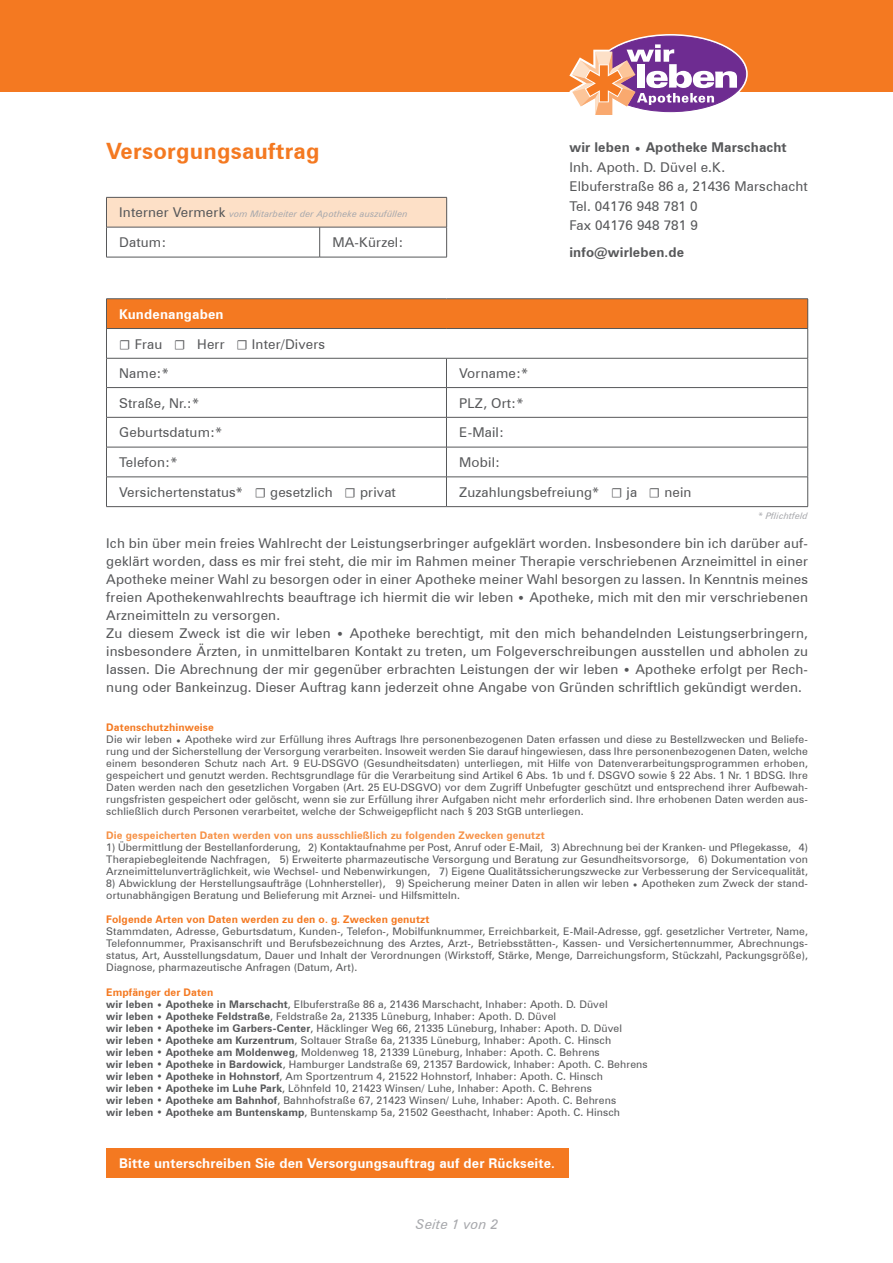
<style>
.page{position:relative;width:893px;height:1263px;background:#fff}
.page>*{position:absolute;margin:0;border:0;box-sizing:border-box;transform-origin:0 0}
.t1{font:700 22.5px "Zurich BT";letter-spacing:.01em;color:#f47921}
.t2{font:13.5px/18px "Zurich BT";letter-spacing:.01em;color:#57585a}
.t3{font:700 13.5px "Zurich BT";letter-spacing:.01em;color:#fff}
.t4{font:700 13.5px "Zurich BT";letter-spacing:.01em;color:#57585a}
.t5{font:italic 13.5px "Zurich BT";letter-spacing:.01em;color:#a8a9ad}
.t6{font:10.5px/12px "Zurich BT";letter-spacing:.01em;color:#57585a}
.t7{font:700 10.5px "Zurich BT";letter-spacing:.01em;color:#f69146}
.t8{font:700 10.5px "Zurich BT";letter-spacing:.01em;color:#f47921}
.t9{font:italic 9px "Zurich BT";letter-spacing:.01em;color:#a8a9ad}
.s1{font-style:normal;font-size:13.5px;color:#57585a}
.s2{font-family:"Minion Pro"}
.s3{font-weight:700}
.s4{font-weight:700;color:#f47921}
</style>
<div class="page">
<div style="left:0;top:0;width:893px;height:91px;background:#f47921"></div>
<svg style="left:569px;top:34px;width:179px;height:81px"></svg>
<div style="left:106px;top:197px;width:341px;height:30px;background:#fde0c7"></div>
<hr style="left:106px;top:227px;width:341px;height:1px;background:#57585a">
<hr style="left:106px;top:197px;width:341px;height:1px;background:#57585a">
<svg style="left:106px;top:198px;width:1px;height:29px"></svg>
<svg style="left:446px;top:198px;width:1px;height:29px"></svg>
<hr style="left:106px;top:257px;width:214px;height:1px;background:#57585a">
<hr style="left:320px;top:257px;width:127px;height:1px;background:#57585a">
<hr style="left:106px;top:227px;width:1px;height:30px;background:#57585a">
<hr style="left:319px;top:227px;width:1px;height:30px;background:#57585a">
<hr style="left:446px;top:227px;width:1px;height:30px;background:#57585a">
<div style="left:106px;top:1148px;width:463px;height:29px;background:#f47921"></div>
<div style="left:106px;top:299px;width:702px;height:29px;background:#f47921"></div>
<hr style="left:106px;top:298px;width:340px;height:1px;background:#57585a">
<hr style="left:446px;top:298px;width:362px;height:1px;background:#57585a">
<hr style="left:106px;top:328px;width:340px;height:1px;background:#57585a">
<hr style="left:446px;top:328px;width:362px;height:1px;background:#57585a">
<hr style="left:106px;top:358px;width:340px;height:1px;background:#57585a">
<hr style="left:446px;top:358px;width:362px;height:1px;background:#57585a">
<hr style="left:106px;top:387px;width:340px;height:1px;background:#57585a">
<svg style="left:106px;top:299px;width:1px;height:118px"></svg>
<hr style="left:446px;top:387px;width:362px;height:1px;background:#57585a">
<svg style="left:446px;top:358px;width:1px;height:59px"></svg>
<svg style="left:807px;top:299px;width:1px;height:118px"></svg>
<hr style="left:106px;top:417px;width:340px;height:1px;background:#57585a">
<hr style="left:106px;top:417px;width:1px;height:30px;background:#57585a">
<hr style="left:446px;top:417px;width:362px;height:1px;background:#57585a">
<hr style="left:446px;top:417px;width:1px;height:30px;background:#57585a">
<hr style="left:807px;top:417px;width:1px;height:30px;background:#57585a">
<hr style="left:106px;top:447px;width:340px;height:1px;background:#57585a">
<hr style="left:106px;top:447px;width:1px;height:30px;background:#57585a">
<hr style="left:446px;top:447px;width:362px;height:1px;background:#57585a">
<hr style="left:446px;top:447px;width:1px;height:30px;background:#57585a">
<hr style="left:807px;top:447px;width:1px;height:30px;background:#57585a">
<hr style="left:106px;top:477px;width:340px;height:1px;background:#57585a">
<svg style="left:106px;top:478px;width:1px;height:28px"></svg>
<hr style="left:446px;top:477px;width:362px;height:1px;background:#57585a">
<svg style="left:446px;top:478px;width:1px;height:28px"></svg>
<svg style="left:807px;top:477px;width:1px;height:29px"></svg>
<hr style="left:106px;top:506px;width:340px;height:1px;background:#57585a">
<hr style="left:446px;top:506px;width:362px;height:1px;background:#57585a">
<h1 class="t1" style="left:106px;top:137px;width:215px">Versorgungsauftrag</h1>
<p class="t4" style="left:569px;top:139px;width:219px">wir leben • Apotheke Marschacht</p>
<p class="t2" style="left:569px;top:157px;width:240px;line-height:19.5px">Inh. Apoth. D. Düvel e.K.<br>Elbuferstraße 86 a, 21436 Marschacht<br>Tel. 04176 948 781 0<br>Fax 04176 948 781 9</p>
<p class="t4" style="left:569px;top:244px;width:116px">info@wirleben.de</p>
<p class="t9" style="left:119px;top:209px;width:290px"><span class="s1">Interner Vermerk</span> vom Mitarbeiter der Apotheke auszufüllen</p>
<p class="t2" style="left:119px;top:233px;width:49px">Datum:</p>
<p class="t2" style="left:332px;top:233px;width:73px">MA-Kürzel:</p>
<p class="t3" style="left:119px;top:306px;width:106px">Kundenangaben</p>
<p class="t2" style="left:119px;top:329px;width:207px;line-height:29.5px"><span class="s2">☐</span> Frau <span class="s2">☐</span> Herr <span class="s2">☐</span> Inter/Divers<br>Name:*</p>
<p class="t2" style="left:459px;top:364px;width:71px">Vorname:*</p>
<p class="t2" style="left:119px;top:394px;width:81px">Straße, Nr.:*</p>
<p class="t2" style="left:459px;top:394px;width:66px">PLZ, Ort:*</p>
<p class="t2" style="left:119px;top:423px;width:105px">Geburtsdatum:*</p>
<p class="t2" style="left:459px;top:423px;width:46px">E-Mail:</p>
<p class="t2" style="left:119px;top:453px;width:60px">Telefon:*</p>
<p class="t2" style="left:459px;top:453px;width:42px">Mobil:</p>
<p class="t2" style="left:119px;top:483px;width:278px">Versichertenstatus* <span class="s2">☐</span> gesetzlich <span class="s2">☐</span> privat</p>
<p class="t2" style="left:459px;top:483px;width:234px">Zuzahlungsbefreiung* <span class="s2">☐</span> ja <span class="s2">☐</span> nein</p>
<p class="t9" style="left:758px;top:510px;width:51px">* Pflichtfeld</p>
<p class="t2" style="left:106px;top:534px;width:703px">Ich bin über mein freies Wahlrecht der Leistungserbringer aufgeklärt worden. Insbesondere bin ich darüber auf&shy;geklärt worden, dass es mir frei steht, die mir im Rahmen meiner Therapie verschriebenen Arzneimittel in einer Apotheke meiner Wahl zu besorgen oder in einer Apotheke meiner Wahl besorgen zu lassen. In Kenntnis meines freien Apothekenwahlrechts beauftrage ich hiermit die wir leben <span class="s3">•</span> Apotheke, mich mit den mir verschriebenen Arzneimitteln zu versorgen.<br>Zu diesem Zweck ist die wir leben <span class="s3">•</span> Apotheke berechtigt, mit den mich behandelnden Leistungserbringern, insbesondere Ärzten, in unmittelbaren Kontakt zu treten, um Folgeverschreibungen ausstellen und abholen zu lassen. Die Abrechnung der mir gegenüber erbrachten Leistungen der wir leben <span class="s3">•</span> Apotheke erfolgt per Rech&shy;nung oder Bankeinzug. Dieser Auftrag kann jederzeit ohne Angabe von Gründen schriftlich gekündigt werden.</p>
<p class="t6" style="left:106px;top:721px;width:703px"><span class="s4">Datenschutzhinweise<br></span>Die wir leben <span class="s3">•</span> Apotheke wird zur Erfüllung ihres Auftrags Ihre personenbezogenen Daten erfassen und diese zu Bestellzwecken und Beliefe&shy;rung und der Sicherstellung der Versorgung verarbeiten. Insoweit werden Sie darauf hingewiesen, dass Ihre personenbezogenen Daten, welche einem besonderen Schutz nach Art. 9 EU-DSGVO (Gesundheitsdaten) unterliegen, mit Hilfe von Datenverarbeitungsprogrammen erhoben, gespeichert und genutzt werden. Rechtsgrundlage für die Verarbeitung sind Artikel 6 Abs. 1b und f. DSGVO sowie § 22 Abs. 1 Nr. 1 BDSG. Ihre Daten werden nach den gesetzlichen Vorgaben (Art. 25 EU-DSGVO) vor dem Zugriff Unbefugter geschützt und entsprechend ihrer Aufbewah&shy;rungsfristen gespeichert oder gelöscht, wenn sie zur Erfüllung ihrer Aufgaben nicht mehr erforderlich sind. Ihre erhobenen Daten werden aus&shy;schließlich durch Personen verarbeitet, welche der Schweigepflicht nach § 203 StGB unterliegen.</p>
<p class="t7" style="left:106px;top:829px;width:440px">Die gespeicherten Daten werden von uns ausschließlich zu folgenden Zwecken genutzt</p>
<p class="t6" style="left:106px;top:841px;width:703px;text-align:justify">1) Übermittlung der Bestellanforderung, 2) Kontaktaufnahme per Post, Anruf oder E-Mail, 3) Abrechnung bei der Kranken- und Pflegekasse, 4)<br>Therapiebegleitende Nachfragen, 5) Erweiterte pharmazeutische Versorgung und Beratung zur Gesundheitsvorsorge, 6) Dokumentation von Arzneimittelunverträglichkeit, wie Wechsel- und Nebenwirkungen, 7) Eigene Qualitätssicherungszwecke zur Verbesserung der Servicequalität,</p>
<p class="t6" style="left:106px;top:877px;width:703px">8) Abwicklung der Herstellungsaufträge (Lohnhersteller), 9) Speicherung meiner Daten in allen wir leben <span class="s3">•</span> Apotheken zum Zweck der stand&shy;ortunabhängigen Beratung und Belieferung mit Arznei- und Hilfsmitteln.</p>
<p class="t8" style="left:106px;top:913px;width:325px">Folgende Arten von Daten werden zu den o. g. Zwecken genutzt</p>
<p class="t6" style="left:106px;top:925px;width:703px;text-align:justify">Stammdaten, Adresse, Geburtsdatum, Kunden-, Telefon-, Mobilfunknummer, Erreichbarkeit, E-Mail-Adresse, ggf. gesetzlicher Vertreter, Name, Telefonnummer, Praxisanschrift und Berufsbezeichnung des Arztes, Arzt-, Betriebsstätten-, Kassen- und Versichertennummer, Abrechnungs&shy;status, Art, Ausstellungsdatum, Dauer und Inhalt der Verordnungen (Wirkstoff, Stärke, Menge, Darreichungsform, Stückzahl, Packungsgröße), Diagnose, pharmazeutische Anfragen (Datum, Art).</p>
<p class="t6" style="left:106px;top:986px;width:543px"><span class="s4">Empfänger der Daten<br></span><span class="s3">wir leben • Apotheke in Marschacht</span>, Elbuferstraße 86 a, 21436 Marschacht, Inhaber: Apoth. D. Düvel<br><span class="s3">wir leben • Apotheke Feldstraße</span>, Feldstraße 2a, 21335 Lüneburg, Inhaber: Apoth. D. Düvel<br><span class="s3">wir leben • Apotheke im Garbers-Center</span>, Häcklinger Weg 66, 21335 Lüneburg, Inhaber: Apoth. D. Düvel<br><span class="s3">wir leben • Apotheke am Kurzentrum</span>, Soltauer Straße 6a, 21335 Lüneburg, Inhaber: Apoth. C. Hinsch<br><span class="s3">wir leben • Apotheke am Moldenweg</span>, Moldenweg 18, 21339 Lüneburg, Inhaber: Apoth. C. Behrens<br><span class="s3">wir leben • Apotheke in Bardowick</span>, Hamburger Landstraße 69, 21357 Bardowick, Inhaber: Apoth. C. Behrens <span class="s3">wir leben • Apotheke in Hohnstorf</span>, Am Sportzentrum 4, 21522 Hohnstorf, Inhaber: Apoth. C. Hinsch<br><span class="s3">wir leben • Apotheke im Luhe Park</span>, Löhnfeld 10, 21423 Winsen/ Luhe, Inhaber: Apoth. C. Behrens<br><span class="s3">wir leben • Apotheke am Bahnhof</span>, Bahnhofstraße 67, 21423 Winsen/ Luhe, Inhaber: Apoth. C. Behrens<br><span class="s3">wir leben • Apotheke am Buntenskamp</span>, Buntenskamp 5a, 21502 Geesthacht, Inhaber: Apoth. C. Hinsch</p>
<p class="t3" style="left:119px;top:1155px;width:437px">Bitte unterschreiben Sie den Versorgungsauftrag auf der Rückseite.</p>
<p class="t5" style="left:416px;top:1215px;width:84px">Seite 1 von 2</p>
</div>
